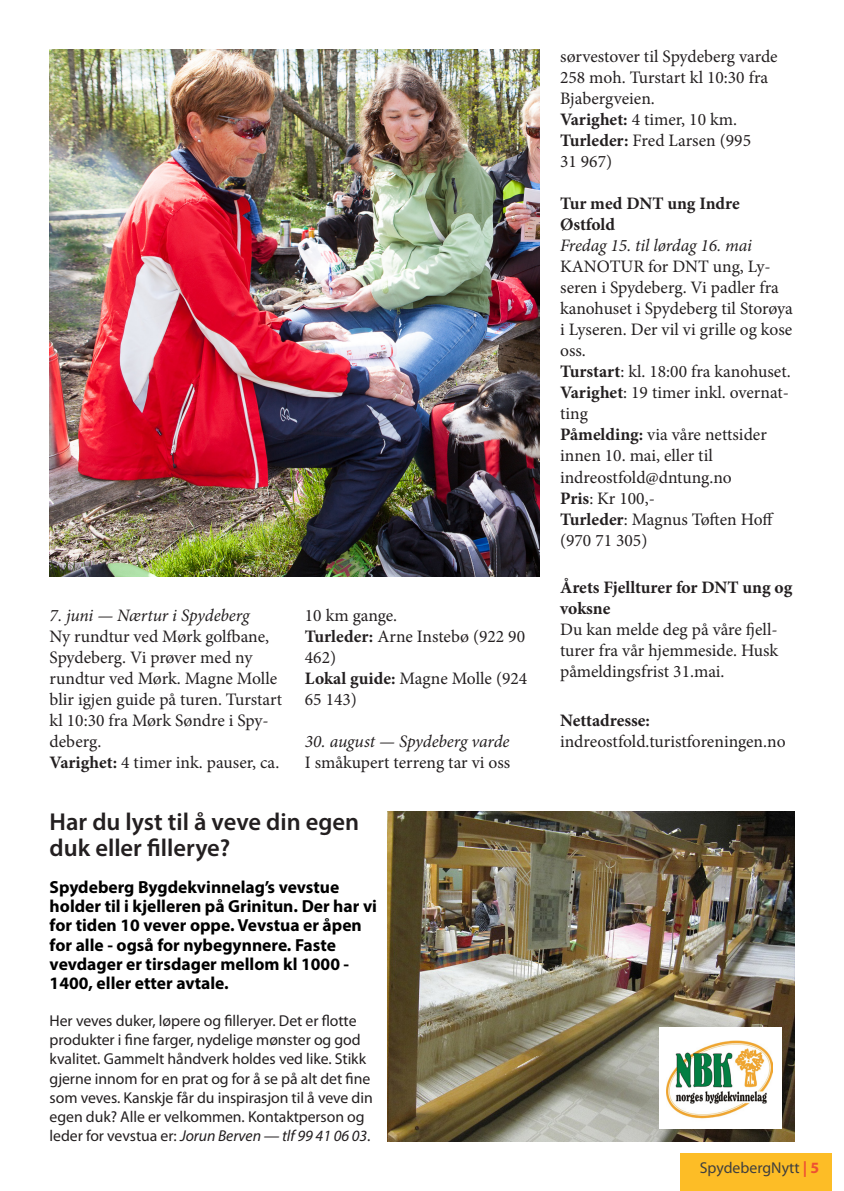
<style>
.page{position:relative;width:844px;height:1191px;background:#fff}
.page>*{position:absolute;margin:0;border:0;box-sizing:border-box;transform-origin:0 0}
.t1{font:600 24.5px/26.2px "Myriad Pro";color:#231f20}
.t2{font:17.5px/21px "Minion Pro";color:#231f20}
.t3{font:700 17.5px/19.2px "Myriad Pro";color:#000}
.t4{font:italic 17.5px "Minion Pro";letter-spacing:-.01em;color:#231f20}
.t5{font:700 17.5px/21px "Minion Pro";letter-spacing:-.005em;color:#231f20}
.t6{font:15.75px/19.2px "Myriad Pro";letter-spacing:-.005em;color:#231f20}
.t7{font:15.75px "Myriad Pro";color:#3f3f3f}
.s1{font-weight:700}
.s2{font-style:italic}
.s3{font-weight:700;color:#ee5032}
</style>
<div class="page">
<div style="left:680px;top:1153px;width:151px;height:38px;background:#fdbd26"></div>
<img style="left:387px;top:811px;width:407px;height:330px">
<img style="left:50px;top:50px;width:489px;height:527px">
<div style="left:659px;top:1027px;width:122px;height:102px;background:#fff"></div>
<img style="left:666px;top:1040px;width:106px;height:79px">
<p class="t4" style="left:50px;top:603px;width:201px">7. juni — Nærtur i Spydeberg</p>
<p class="t2" style="left:50px;top:625px;width:234px">Ny rundtur ved Mørk golfbane,<br>Spydeberg. Vi prøver med ny rundtur ved Mørk. Magne Molle blir igjen guide på turen. Turstart kl 10:30 fra Mørk Søndre i Spy&shy;deberg.<br><span class="s1">Varighet:</span> 4 timer ink. pauser, ca.</p>
<p class="t2" style="left:305px;top:604px;width:224px">10 km gange.<br><span class="s1">Turleder:</span> Arne Instebø (922 90<br>462)<br><span class="s1">Lokal guide:</span> Magne Molle (924<br>65 143)</p>
<p class="t4" style="left:305px;top:729px;width:206px">30. august — Spydeberg varde</p>
<p class="t2" style="left:305px;top:751px;width:207px">I småkupert terreng tar vi oss</p>
<h1 class="t1" style="left:50px;top:807px;width:311px">Har du lyst til å veve din egen duk eller fillerye?</h1>
<p class="t3" style="left:50px;top:876px;width:329px">Spydeberg Bygdekvinnelag’s vevstue holder til i kjelleren på Grinitun. Der har vi for tiden 10 vever oppe. Vevstua er åpen for alle - også for nybegynnere. Faste vevdager er tirsdager mellom kl 1000 - 1400, eller etter avtale.</p>
<p class="t6" style="left:50px;top:1010px;width:324px">Her veves duker, løpere og filleryer. Det er flotte produkter i fine farger, nydelige mønster og god kvalitet. Gammelt håndverk holdes ved like. Stikk gjerne innom for en prat og for å se på alt det fine som veves. Kanskje får du inspirasjon til å veve din egen duk? Alle er velkommen. Kontaktperson og leder for vevstua er: <span class="s2">Jorun Berven — tlf 99 41 06 03</span>.</p>
<p class="t2" style="left:560px;top:46px;width:219px">sørvestover til Spydeberg varde<br>258 moh. Turstart kl 10:30 fra<br>Bjabergveien.<br><span class="s1">Varighet:</span> 4 timer, 10 km.<br><span class="s1">Turleder:</span> Fred Larsen (995<br>31 967)</p>
<p class="t5" style="left:560px;top:193px;width:181px">Tur med DNT ung Indre<br>Østfold</p>
<p class="t4" style="left:560px;top:234px;width:193px">Fredag 15. til lørdag 16. mai</p>
<p class="t2" style="left:560px;top:256px;width:234px">KANOTUR for DNT ung, Ly&shy;seren i Spydeberg. Vi padler fra kanohuset i Spydeberg til Storøya i Lyseren. Der vil vi grille og kose oss.<br><span class="s1">Turstart</span>: kl. 18:00 fra kanohuset.<br><span class="s1">Varighet</span>: 19 timer inkl. overnat&shy;ting<br><span class="s1">Påmelding:</span> via våre nettsider innen 10. mai, eller til indreostfold@dntung.no<br><span class="s1">Pris</span>: Kr 100,-<br><span class="s1">Turleder</span>: Magnus Tøften Hoff (970 71 305)</p>
<p class="t5" style="left:560px;top:576px;width:234px">Årets Fjellturer for DNT ung og voksne</p>
<p class="t2" style="left:560px;top:619px;width:219px;text-align:justify">Du kan melde deg på våre fjell&shy;turer fra vår hjemmeside. Husk påmeldingsfrist 31.mai.</p>
<p class="t5" style="left:560px;top:709px;width:91px">Nettadresse:</p>
<p class="t2" style="left:560px;top:731px;width:227px">indreostfold.turistforeningen.no</p>
<p class="t7" style="left:699px;top:1158px;width:121px">SpydebergNytt <span class="s3">| 5</span></p>
</div>
